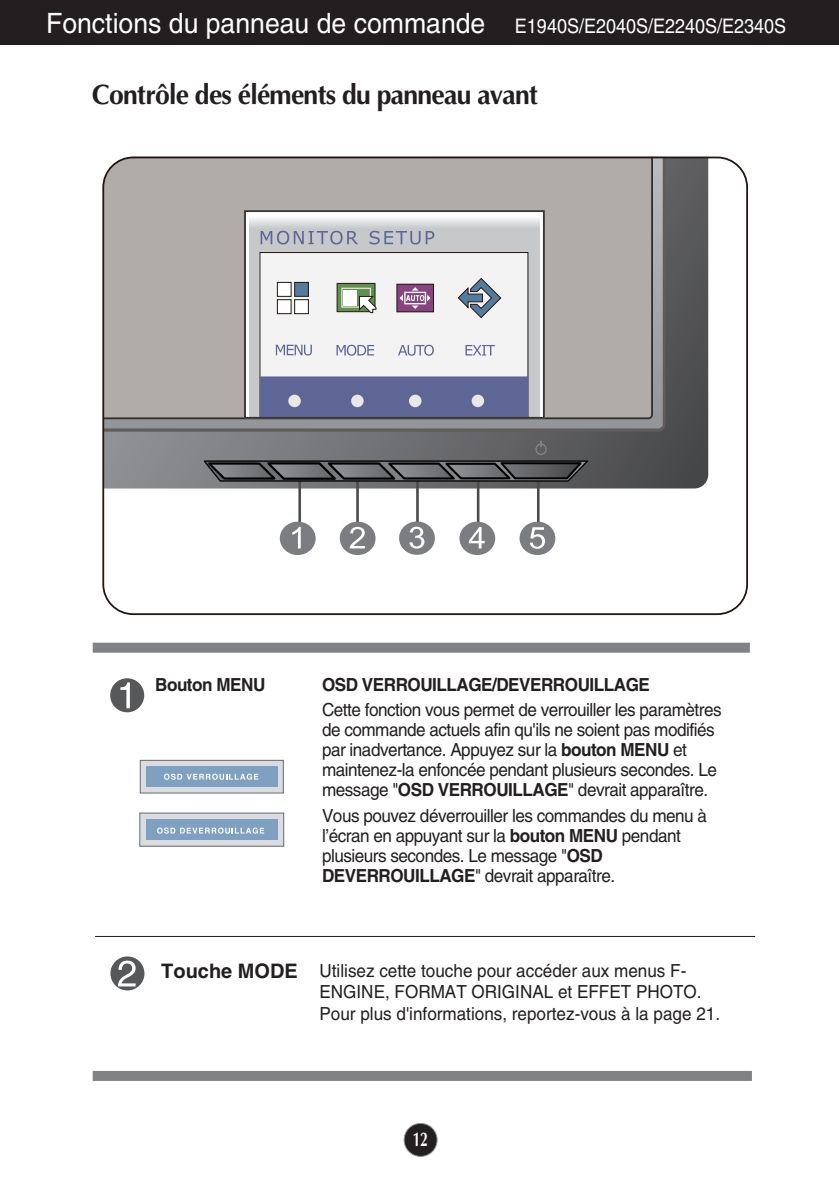
<style>
.page{position:relative;width:839px;height:1189px;background:#fff}
.page>*{position:absolute;margin:0;border:0;box-sizing:border-box;transform-origin:0 0}
.t1{font:28px "Helvetica";color:#fff;scale:.95 1}
.t2{font:700 28px "Optima";letter-spacing:-.03em;color:#231f20;scale:.95 1}
.t3{font:700 20px "Optima";color:#fff;scale:.7 1}
.t4{font:18px/20px "Helvetica";letter-spacing:-.03em;color:#231f20;scale:.95 1}
.t5{font:18px/21.6px "Helvetica";color:#231f20;scale:.95 1}
.t6{font:700 18px "Helvetica";letter-spacing:-.03em;color:#231f20;scale:.95 1}
.s1{font-size:20px}
.s2{font-weight:700}
.s3{font-weight:700;font-size:20px}
</style>
<div class="page">
<div style="left:404px;top:1123px;width:33px;height:33px;background:#231f20;border-radius:50%"></div>
<div style="left:403px;top:1123px;width:34px;height:34px;border:2px solid #939598;border-radius:50%"></div>
<div style="left:0;top:0;width:839px;height:45px;background:#231f20"></div>
<hr style="left:95px;top:936px;width:660px;height:1px;background:#231f20">
<div style="left:93px;top:642px;width:657px;height:10px;background:#808285"></div>
<div style="left:93px;top:1071px;width:659px;height:10px;background:#808285"></div>
<div style="left:110px;top:956px;width:34px;height:34px;background:#57585a;border-radius:50%"></div>
<svg style="left:118px;top:960px;width:18px;height:26px"></svg>
<div style="left:110px;top:678px;width:34px;height:34px;background:#57585a;border-radius:50%"></div>
<svg style="left:120px;top:682px;width:10px;height:26px"></svg>
<div style="left:140px;top:760px;width:143px;height:33px;background:#dadce2"></div>
<div style="left:140px;top:760px;width:144px;height:33px;border:1px solid #656c70"></div>
<div style="left:146px;top:766px;width:132px;height:20px;background:#7fa0c1"></div>
<div style="left:140px;top:813px;width:144px;height:33px;background:#dadce2"></div>
<div style="left:139px;top:812px;width:145px;height:34px;border:1px solid #656c70"></div>
<div style="left:146px;top:819px;width:132px;height:20px;background:#7fa0c1"></div>
<svg style="left:164px;top:773px;width:94px;height:7px"></svg>
<svg style="left:157px;top:827px;width:107px;height:6px"></svg>
<svg style="left:102px;top:156px;width:646px;height:460px"></svg>
<svg style="left:201px;top:460px;width:389px;height:23px;background:#4e4f51"></svg>
<div style="left:535px;top:443px;width:11px;height:12px;border:1px solid #828880;border-radius:50%"></div>
<svg style="left:540px;top:441px;width:2px;height:6px"></svg>
<h1 class="t1" style="left:46px;top:13px;width:780px">Fonctions du panneau de commande <span class="s1">E1940S/E2040S/E2240S/E2340S</span></h1>
<h1 class="t2" style="left:92px;top:83px;width:471px">Contrôle des éléments du panneau avant</h1>
<p class="t6" style="left:155px;top:678px;width:117px">Bouton MENU</p>
<p class="t6" style="left:322px;top:678px;width:346px">OSD VERROUILLAGE/DEVERROUILLAGE</p>
<p class="t4" style="left:322px;top:702px;width:422px">Cette fonction vous permet de verrouiller les paramètres de commande actuels afin qu'ils ne soient pas modifiés par inadvertance. Appuyez sur la <span class="s2">bouton MENU</span> et maintenez-la enfoncée pendant plusieurs secondes. Le message "<span class="s2">OSD VERROUILLAGE</span>" devrait apparaître.</p>
<p class="t4" style="left:322px;top:807px;width:407px">Vous pouvez déverrouiller les commandes du menu à l’écran en appuyant sur la <span class="s2">bouton MENU</span> pendant plusieurs secondes. Le message "<span class="s2">OSD DEVERROUILLAGE</span>" devrait apparaître.</p>
<p class="t5" style="left:319px;top:961px;width:423px;text-indent:-158px"><span class="s3">Touche MODE</span> Utilisez cette touche pour accéder aux menus F-<br>ENGINE, FORMAT ORIGINAL et EFFET PHOTO.<br>Pour plus d'informations, reportez-vous à la page 21.</p>
<p class="t3" style="left:413px;top:1131px;width:23px">12</p>
</div>
